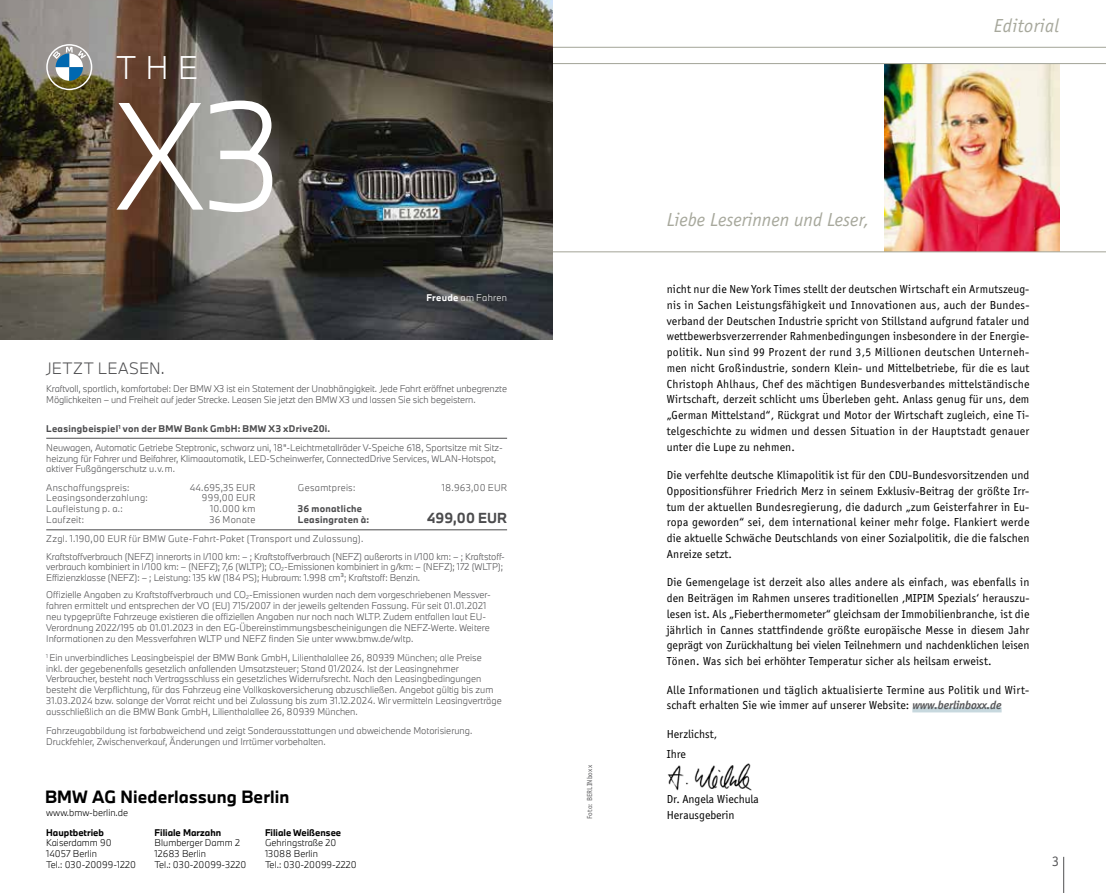
<style>
.page{position:relative;width:1106px;height:893px;background:#fff}
.page>*{position:absolute;margin:0;border:0;box-sizing:border-box;transform-origin:0 0}
.t1{font:300 141.45px "BMW Type Next";color:#fff}
.t2{font:300 30.45px "BMW Type Next";color:#fff}
.t3{font:italic 19.5px "Officina Sans EF";color:#a7a89c}
.t4{font:700 16.5px "BMW Type Next";letter-spacing:.005em;color:#000}
.t5{font:300 15.3px "BMW Type Next";letter-spacing:.04em;color:#4b4b4d}
.t6{font:15px "Officina Sans EF";color:#58585a}
.t7{font:700 13.5px "BMW Type Next";letter-spacing:.005em;color:#4b4b4d}
.t8{font:12px/15.8px "Officina Sans EF";letter-spacing:.01em;color:#000;text-align:justify}
.t9{font:300 9px/10.8px "BMW Type Next";color:#4b4b4d}
.t10{font:300 9px/10.8px "BMW Type Next";color:#000}
.t11{font:700 9px/10.8px "BMW Type Next";letter-spacing:.03em;color:#4b4b4d}
.t12{font:300 9px "BMW Type Next";letter-spacing:.03em;color:#4b4b4d}
.t13{font:700 9px "BMW Type Next";color:#000}
.t14{font:300 9px "BMW Type Next";letter-spacing:.025em;color:#4b4b4d}
.t15{font:300 9px "BMW Type Next";letter-spacing:.025em;color:#fff}
.t16{font:300 9px "BMW Type Next";letter-spacing:.02em;color:#4b4b4d}
.t17{font:7.5px "Officina Sans EF";letter-spacing:.02em;color:#58585a}
.s1{font-weight:700}
.s2{font-weight:700;font-style:italic;color:#58585a}
</style>
<div class="page">
<hr style="left:1063px;top:857px;width:1px;height:36px;background:#58585a">
<hr style="left:553px;top:47px;width:553px;height:1px;background:#a7a89c">
<img style="left:884px;top:64px;width:175px;height:187px">
<img style="left:667px;top:763px;width:85px;height:28px">
<div style="left:912px;top:707px;width:89px;height:5px;background:#c7d8de"></div>
<img style="left:0;top:0;width:553px;height:339px">
<hr style="left:46px;top:438px;width:461px;height:1px;background:#4b4b4d">
<hr style="left:46px;top:529px;width:461px;height:1px;background:#4b4b4d">
<svg style="left:46px;top:44px;width:46px;height:46px"></svg>
<hr style="left:553px;top:63px;width:553px;height:1px;background:#a7a89c">
<hr style="left:553px;top:251px;width:553px;height:1px;background:#a7a89c">
<h2 class="t2" style="left:116px;top:46px;width:83px">THE</h2>
<h1 class="t1" style="left:116px;top:60px;width:171px">X3</h1>
<h3 class="t5" style="left:46px;top:357px;width:120px">JETZT LEASEN.</h3>
<p class="t15" style="left:426px;top:291px;width:82px"><span class="s1">Freude</span> am Fahren</p>
<p class="t9" style="left:46px;top:383px;width:462px">Kraftvoll, sportlich, komfortabel: Der BMW X3 ist ein Statement der Unabhängigkeit. Jede Fahrt eröffnet unbegrenzte<br>Möglichkeiten – und Freiheit auf jeder Strecke. Leasen Sie jetzt den BMW X3 und lassen Sie sich begeistern.</p>
<p class="t11" style="left:46px;top:424px;width:285px">Leasingbeispiel<sup>1</sup> von der BMW Bank GmbH: BMW X3 xDrive20i.</p>
<p class="t9" style="left:46px;top:442px;width:458px">Neuwagen, Automatic Getriebe Steptronic, schwarz uni, 18"-Leichtmetallräder V-Speiche 618, Sportsitze mit Sitz&shy;heizung für Fahrer und Beifahrer, Klimaautomatik, LED-Scheinwerfer, ConnectedDrive Services, WLAN-Hotspot, aktiver Fußgängerschutz u.v.m.</p>
<p class="t12" style="left:46px;top:481px;width:85px">Anschaffungspreis:</p>
<p class="t16" style="left:190px;top:481px;width:67px">44.695,35 EUR</p>
<p class="t12" style="left:46px;top:492px;width:103px">Leasingsonderzahlung:</p>
<p class="t9" style="left:202px;top:493px;width:55px">999,00 EUR</p>
<p class="t14" style="left:46px;top:503px;width:78px">Laufleistung p. a.:</p>
<p class="t9" style="left:210px;top:503px;width:47px">10.000 km</p>
<p class="t14" style="left:46px;top:514px;width:39px">Laufzeit:</p>
<p class="t12" style="left:209px;top:514px;width:48px">36 Monate</p>
<p class="t12" style="left:298px;top:481px;width:59px">Gesamtpreis:</p>
<p class="t14" style="left:442px;top:481px;width:67px">18.963,00 EUR</p>
<p class="t11" style="left:298px;top:503px;width:73px">36 monatliche<br>Leasingraten à:</p>
<h3 class="t7" style="left:427px;top:509px;width:81px">499,00 EUR</h3>
<p class="t9" style="left:46px;top:530px;width:460px;line-height:17.2px">Zzgl. 1.190,00 EUR für BMW Gute-Fahrt-Paket (Transport und Zulassung).<br>Kraftstoffverbrauch (NEFZ) innerorts in l/100 km: – ; Kraftstoffverbrauch (NEFZ) außerorts in l/100 km: – ; Kraftstoff-</p>
<p class="t9" style="left:46px;top:561px;width:458px">verbrauch kombiniert in l/100 km: – (NEFZ); 7,6 (WLTP); CO<sub>2</sub>-Emissionen kombiniert in g/km: – (NEFZ); 172 (WLTP);<br>Effizienzklasse (NEFZ): – ; Leistung: 135 kW (184 PS); Hubraum: 1.998 cm³; Kraftstoff: Benzin.</p>
<p class="t9" style="left:46px;top:589px;width:446px">Offizielle Angaben zu Kraftstoffverbrauch und CO<sub>2</sub>-Emissionen wurden nach dem vorgeschriebenen Messver&shy;fahren ermittelt und entsprechen der VO (EU) 715/2007 in der jeweils geltenden Fassung. Für seit 01.01.2021 neu typgeprüfte Fahrzeuge existieren die offiziellen Angaben nur noch nach WLTP. Zudem entfallen laut EU-Verordnung 2022/195 ab 01.01.2023 in den EG-Übereinstimmungsbescheinigungen die NEFZ-Werte. Weitere Informationen zu den Messverfahren WLTP und NEFZ finden Sie unter www.bmw.de/wltp.</p>
<p class="t9" style="left:46px;top:652px;width:457px"><sup>1</sup> Ein unverbindliches Leasingbeispiel der BMW Bank GmbH, Lilienthalallee 26, 80939 München; alle Preise<br>inkl. der gegebenenfalls gesetzlich anfallenden Umsatzsteuer; Stand 01/2024. Ist der Leasingnehmer Verbraucher, besteht nach Vertragsschluss ein gesetzliches Widerrufsrecht. Nach den Leasingbedingungen besteht die Verpflichtung, für das Fahrzeug eine Vollkaskoversicherung abzuschließen. Angebot gültig bis zum 31.03.2024 bzw. solange der Vorrat reicht und bei Zulassung bis zum 31.12.2024. Wir vermitteln Leasingverträge ausschließlich an die BMW Bank GmbH, Lilienthalallee 26, 80939 München.</p>
<p class="t9" style="left:46px;top:725px;width:427px">Fahrzeugabbildung ist farbabweichend und zeigt Sonderausstattungen und abweichende Motorisierung.<br>Druckfehler, Zwischenverkauf, Änderungen und Irrtümer vorbehalten.</p>
<h3 class="t4" style="left:45px;top:786px;width:246px">BMW AG Niederlassung Berlin</h3>
<p class="t10" style="left:46px;top:807px;width:83px">www.bmw-berlin.de</p>
<p class="t17" style="left:585px;top:819px;width:55px;rotate:-90deg">Foto: BERLINboxx</p>
<h3 class="t3" style="left:666px;top:209px;width:204px">Liebe Leserinnen und Leser,</h3>
<h3 class="t3" style="left:993px;top:15px;width:67px">Editorial</h3>
<p class="t8" style="left:666px;top:281px;width:364px">nicht nur die New York Times stellt der deutschen Wirtschaft ein Armutszeug&shy;nis in Sachen Leistungsfähigkeit und Innovationen aus, auch der Bundes&shy;verband der Deutschen Industrie spricht von Stillstand aufgrund fataler und wettbewerbsverzerrender Rahmenbedingungen insbesondere in der Energie&shy;politik. Nun sind 99 Prozent der rund 3,5 Millionen deutschen Unterneh&shy;men nicht Großindustrie, sondern Klein- und Mittelbetriebe, für die es laut Christoph Ahlhaus, Chef des mächtigen Bundesverbandes mittelständische Wirtschaft, derzeit schlicht ums Überleben geht. Anlass genug für uns, dem „German Mittelstand“, Rückgrat und Motor der Wirtschaft zugleich, eine Ti&shy;telgeschichte zu widmen und dessen Situation in der Hauptstadt genauer unter die Lupe zu nehmen.</p>
<p class="t8" style="left:666px;top:467px;width:364px">Die verfehlte deutsche Klimapolitik ist für den CDU-Bundesvorsitzenden und Oppositionsführer Friedrich Merz in seinem Exklusiv-Beitrag der größte Irr&shy;tum der aktuellen Bundesregierung, die dadurch „zum Geisterfahrer in Eu&shy;ropa geworden“ sei, dem international keiner mehr folge. Flankiert werde die aktuelle Schwäche Deutschlands von einer Sozialpolitik, die die falschen Anreize setzt.</p>
<p class="t8" style="left:666px;top:575px;width:364px">Die Gemengelage ist derzeit also alles andere als einfach, was ebenfalls in den Beiträgen im Rahmen unseres traditionellen ‚MIPIM Spezials‘ herauszu&shy;lesen ist. Als „Fieberthermometer“ gleichsam der Immobilienbranche, ist die jährlich in Cannes stattfindende größte europäische Messe in diesem Jahr geprägt von Zurückhaltung bei vielen Teilnehmern und nachdenklichen leisen Tönen. Was sich bei erhöhter Temperatur sicher als heilsam erweist.</p>
<h3 class="t8" style="left:666px;top:682px;width:364px">Alle Informationen und täglich aktualisierte Termine aus Politik und Wirt&shy;schaft erhalten Sie wie immer auf unserer Website: <span class="s2">www.berlinboxx.de</span></h3>
<h3 class="t8" style="left:666px;top:724px;width:52px;line-height:20px">Herzlichst,<br>Ihre</h3>
<h3 class="t8" style="left:666px;top:791px;width:94px">Dr. Angela Wiechula<br>Herausgeberin</h3>
<p class="t13" style="left:265px;top:826px;width:78px">Filiale Weißensee</p>
<p class="t10" style="left:265px;top:837px;width:93px">Gehringstraße 20<br>13088 Berlin<br>Tel.: 030-20099-2220</p>
<p class="t13" style="left:46px;top:826px;width:59px">Hauptbetrieb</p>
<p class="t10" style="left:46px;top:837px;width:91px">Kaiserdamm 90<br>14057 Berlin<br>Tel.: 030-20099-1220</p>
<p class="t13" style="left:155px;top:826px;width:68px">Filiale Marzahn</p>
<p class="t10" style="left:155px;top:837px;width:93px">Blumberger Damm 2<br>12683 Berlin<br>Tel.: 030-20099-3220</p>
<h3 class="t6" style="left:47px;top:853px;width:9px">2</h3>
<h3 class="t6" style="left:1051px;top:853px;width:9px">3</h3>
</div>
